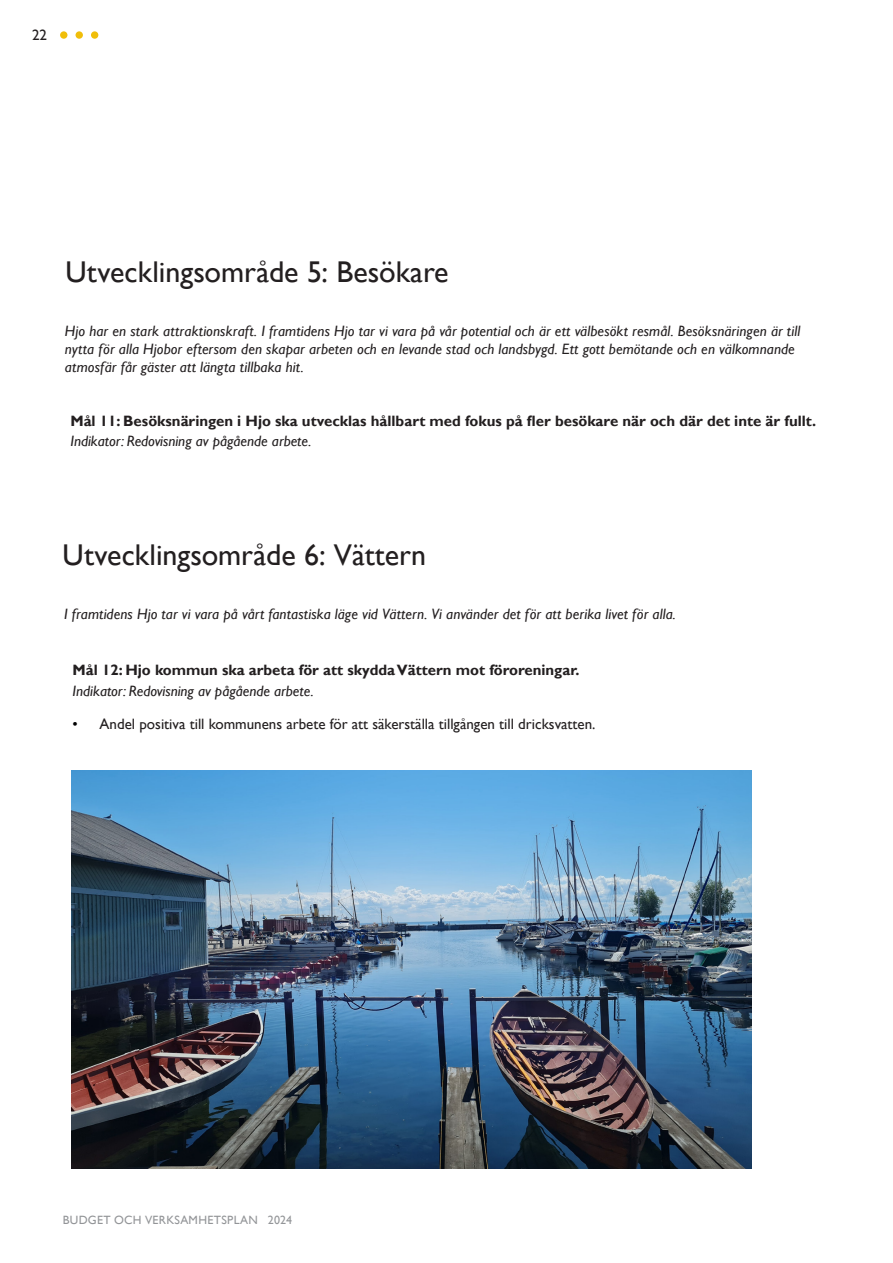
<style>
.page{position:relative;width:893px;height:1263px;background:#fff}
.page>*{position:absolute;margin:0;border:0;box-sizing:border-box;transform-origin:0 0}
.t1{font:30px "Gill Sans";color:#231f20}
.Löptext{font:italic 15px/18px "Gill Sans";letter-spacing:.01em;color:#231f20}
.Rubrik{font:700 15px "Gill Sans";color:#231f20}
.t2{font:15px "Gill Sans";color:#231f20}
.Rubrik-2{font:italic 15px "Gill Sans";color:#231f20}
.t3{font:12px "Gill Sans";letter-spacing:.025em;color:#939598}
.s1{color:#000}
</style>
<div class="page">
<div style="left:60px;top:31px;width:7px;height:8px;background:#f0be0a;border-radius:50%"></div>
<div style="left:91px;top:31px;width:7px;height:8px;background:#f0be0a;border-radius:50%"></div>
<div style="left:76px;top:31px;width:7px;height:8px;background:#f0be0a;border-radius:50%"></div>
<img style="left:71px;top:771px;width:681px;height:397px">
<p class="t2" style="left:32px;top:26px;width:16px">22</p>
<p class="t1" style="left:65px;top:255px;width:385px">Utvecklingsområde 5: Besökare</p>
<p class="Löptext" style="left:65px;top:322px;width:737px">Hjo har en stark attraktionskraft. I framtidens Hjo tar vi vara på vår potential och är ett välbesökt resmål. Besöksnäringen är till nytta för alla Hjobor eftersom den skapar arbeten och en levande stad och landsbygd. Ett gott bemötande och en välkomnande atmosfär får gäster att längta tillbaka hit.</p>
<p class="Rubrik" style="left:70px;top:412px;width:747px">Mål 11: Besöksnäringen i Hjo ska utvecklas hållbart med fokus på fler besökare när och där det inte är fullt.</p>
<p class="Rubrik-2" style="left:70px;top:433px;width:243px">Indikator: Redovisning av pågående arbete.</p>
<p class="t1" style="left:63px;top:538px;width:365px">Utvecklingsområde 6: Vättern</p>
<p class="Löptext" style="left:64px;top:605px;width:613px">I framtidens Hjo tar vi vara på vårt fantastiska läge vid Vättern. Vi använder det för att berika livet för alla.</p>
<p class="Rubrik" style="left:73px;top:661px;width:509px">Mål 12: Hjo kommun ska arbeta för att skydda Vättern mot föroreningar.</p>
<p class="Rubrik-2" style="left:73px;top:682px;width:243px">Indikator: Redovisning av pågående arbete.</p>
<p class="t2" style="left:73px;top:715px;width:524px"><span class="s1">•</span> Andel positiva till kommunens arbete för att säkerställa tillgången till dricksvatten.</p>
<p class="t3" style="left:63px;top:1213px;width:231px">BUDGET OCH VERKSAMHETSPLAN 2024</p>
</div>
